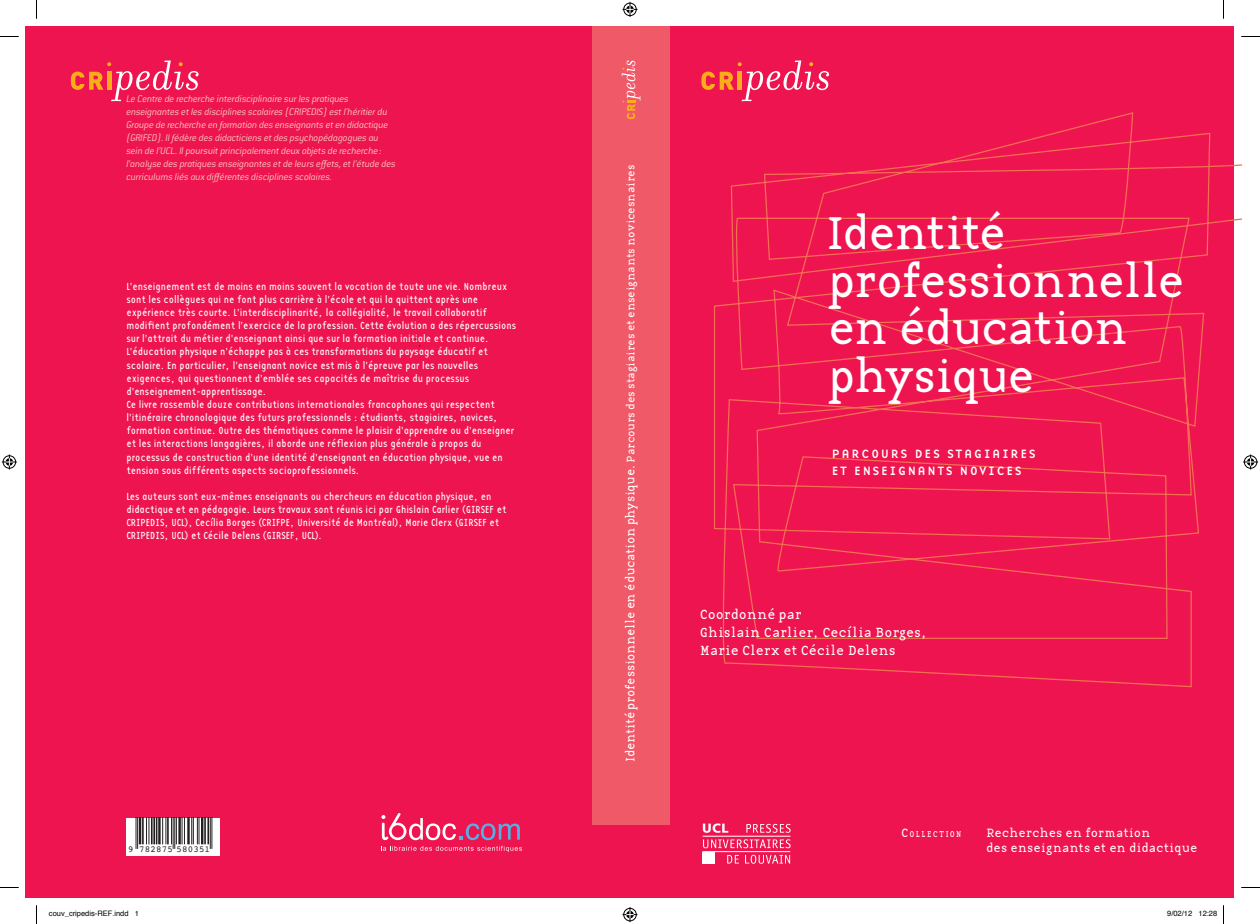
<style>
.page{position:relative;width:1260px;height:924px;background:#fff}
.page>*{position:absolute;margin:0;border:0;box-sizing:border-box;transform-origin:0 0}
.t1{font:47.5px/47.5px "Base Twelve Serif";letter-spacing:-.05em;color:#fff}
.t2{font:13.75px/18.1px "Base Twelve Serif";color:#fff}
.t3{font:12.5px/15px "Base Twelve Serif";letter-spacing:.01em;color:#fff}
.t4{font:12.5px/17.5px "Base Nine";letter-spacing:.12em;color:#fff}
.t5{font:11.25px "Base Twelve Serif";letter-spacing:-.01em;color:#fff}
.t6{font:10.62px/13.1px "Base Twelve Sans";color:#fff}
.t7{font:italic 300 10.62px/13.1px "Conduit ITC Std";letter-spacing:-.015em;color:#fac5be}
.t8{font:9px "Conduit ITC Std";letter-spacing:.025em;color:#231f20}
.t9{font:8.75px "Base Twelve Serif";letter-spacing:.105em;color:#fff}
.t10{font:7.5px "Helvetica";color:#000}
.s1{font-size:12.5px}
</style>
<div class="page">
<div style="left:40px;top:26px;width:1193px;height:871px;background:#ed144f"></div>
<div style="left:25px;top:26px;width:570px;height:871px;background:#ed144f"></div>
<div style="left:592px;top:26px;width:77px;height:798px;background:#f05968"></div>
<svg style="left:714px;top:113px;width:526px;height:574px"></svg>
<div style="left:702px;top:851px;width:13px;height:12px;background:#fff"></div>
<svg style="left:746px;top:823px;width:44px;height:9px"></svg>
<svg style="left:703px;top:839px;width:87px;height:9px"></svg>
<svg style="left:727px;top:854px;width:12px;height:9px"></svg>
<svg style="left:745px;top:854px;width:45px;height:9px"></svg>
<svg style="left:702px;top:823px;width:26px;height:9px"></svg>
<hr style="left:702px;top:835px;width:88px;height:1px;background:#fff">
<hr style="left:702px;top:851px;width:88px;height:1px;background:#fff">
<svg style="left:126px;top:817px;width:94px;height:38px;fill:#fff"></svg>
<hr style="left:136px;top:817px;width:1px;height:31px;background:#231f20">
<hr style="left:137px;top:817px;width:1px;height:31px;background:#231f20">
<hr style="left:139px;top:817px;width:2px;height:27px;background:#231f20">
<hr style="left:142px;top:817px;width:2px;height:27px;background:#231f20">
<hr style="left:173px;top:817px;width:1px;height:31px;background:#231f20">
<hr style="left:174px;top:817px;width:1px;height:31px;background:#231f20">
<svg style="left:146px;top:817px;width:39px;height:27px"></svg>
<hr style="left:187px;top:817px;width:3px;height:27px;background:#231f20">
<svg style="left:191px;top:817px;width:8px;height:27px"></svg>
<hr style="left:201px;top:817px;width:2px;height:27px;background:#231f20">
<hr style="left:204px;top:817px;width:2px;height:27px;background:#231f20">
<hr style="left:207px;top:817px;width:2px;height:27px;background:#231f20">
<hr style="left:210px;top:817px;width:1px;height:31px;background:#231f20">
<hr style="left:211px;top:817px;width:1px;height:31px;background:#231f20">
<svg style="left:381px;top:813px;width:141px;height:38px"></svg>
<svg style="left:701px;top:60px;width:128px;height:41px"></svg>
<svg style="left:71px;top:60px;width:127px;height:41px"></svg>
<svg style="left:621px;top:60px;width:19px;height:59px"></svg>
<svg style="left:0;top:36px;width:19px;height:1px"></svg>
<svg style="left:1241px;top:36px;width:18px;height:1px"></svg>
<svg style="left:0;top:887px;width:19px;height:1px"></svg>
<svg style="left:1241px;top:887px;width:18px;height:1px"></svg>
<svg style="left:36px;top:0;width:1px;height:19px"></svg>
<svg style="left:36px;top:905px;width:1px;height:18px"></svg>
<svg style="left:1223px;top:0;width:1px;height:19px"></svg>
<svg style="left:622px;top:2px;width:15px;height:15px"></svg>
<svg style="left:622px;top:907px;width:15px;height:14px"></svg>
<svg style="left:2px;top:454px;width:15px;height:15px"></svg>
<svg style="left:1243px;top:454px;width:14px;height:15px"></svg>
<svg style="left:1223px;top:905px;width:1px;height:18px"></svg>
<p class="t7" style="left:126px;top:91px;width:271px">Le Centre de recherche interdisciplinaire sur les pratiques enseignantes et les disciplines scolaires (CRIPEDIS) est l'héritier du Groupe de recherche en formation des enseignants et en didactique (GRIFED). Il fédère des didacticiens et des psychopédagogues au sein de l’UCL. Il poursuit principalement deux objets de recherche : l’analyse des pratiques enseignantes et de leurs effets, et l’étude des curriculums liés aux différentes disciplines scolaires.</p>
<p class="t6" style="left:126px;top:279px;width:391px">L'enseignement est de moins en moins souvent la vocation de toute une vie. Nombreux sont les collègues qui ne font plus carrière à l'école et qui la quittent après une expérience très courte. L'interdisciplinarité, la collégialité, le travail collaboratif modifient profondément l'exercice de la profession. Cette évolution a des répercussions sur l'attrait du métier d'enseignant ainsi que sur la formation initiale et continue.<br>L'éducation physique n'échappe pas à ces transformations du paysage éducatif et scolaire. En particulier, l'enseignant novice est mis à l'épreuve par les nouvelles exigences, qui questionnent d'emblée ses capacités de maîtrise du processus d'enseignement-apprentissage.<br>Ce livre rassemble douze contributions internationales francophones qui respectent l'itinéraire chronologique des futurs professionnels : étudiants, stagiaires, novices, formation continue. Outre des thématiques comme le plaisir d'apprendre ou d'enseigner et les interactions langagières, il aborde une réflexion plus générale à propos du processus de construction d'une identité d'enseignant en éducation physique, vue en tension sous différents aspects socioprofessionnels.</p>
<p class="t6" style="left:126px;top:489px;width:381px">Les auteurs sont eux-mêmes enseignants ou chercheurs en éducation physique, en didactique et en pédagogie. Leurs travaux sont réunis ici par Ghislain Carlier (GIRSEF et CRIPEDIS, UCL), Cecília Borges (CRIFPE, Université de Montréal), Marie Clerx (GIRSEF et CRIPEDIS, UCL) et Cécile Delens (GIRSEF, UCL).</p>
<p class="t8" style="left:128px;top:841px;width:83px">9 782875 580351</p>
<p class="t5" style="left:623px;top:761px;width:598px;rotate:-90deg"><span class="s1">Identité professionnelle en éducation physique.</span> Parcours des stagiaires et enseignants novicesnaires</p>
<h1 class="t1" style="left:825px;top:208px;width:361px">Identité professionnelle en éducation physique</h1>
<p class="t4" style="left:831px;top:444px;width:205px">PARCOURS DES STAGIAIRES<br>ET ENSEIGNANTS NOVICES</p>
<p class="t2" style="left:699px;top:605px;width:228px">Coordonné par<br>Ghislain Carlier, Cecília Borges,<br>Marie Clerx et Cécile Delens</p>
<p class="t9" style="left:901px;top:827px;width:62px"><span class="s1">C</span>OLLEC TION</p>
<p class="t3" style="left:986px;top:824px;width:213px">Recherches en formation<br>des enseignants et en didactique</p>
<p class="t10" style="left:49px;top:907px;width:92px">couv_cripedis-REF.indd 1</p>
<p class="t10" style="left:1167px;top:907px;width:52px">9/02/12 12:28</p>
</div>
